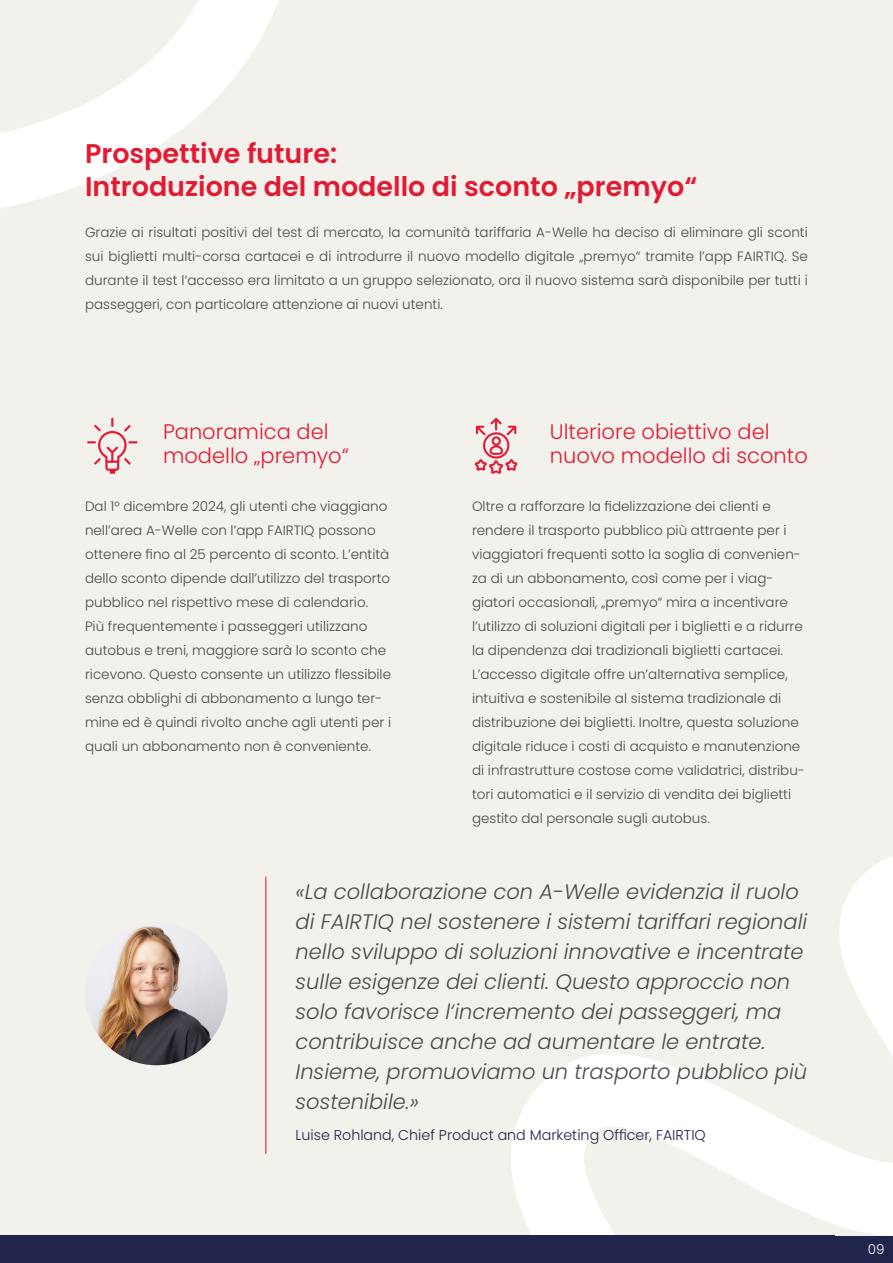
<style>
.page{position:relative;width:893px;height:1263px;background:#fff}
.page>*{position:absolute;margin:0;border:0;box-sizing:border-box;transform-origin:0 0}
.t1{font:600 27px/33px "Poppins";color:#e21a34}
.t2{font:italic 300 21px/30px "Poppins";color:#4a4a4a}
.t3{font:300 21px/24px "Poppins";color:#e21a34}
.Quote_Signature{font:300 14.25px "Poppins";color:#21244b}
.Text{font:300 13.5px/24px "Poppins";color:#4a4a4a}
.t4{font:300 13.5px "Poppins";color:#fff}
</style>
<div class="page">
<div style="left:0;top:0;width:893px;height:1235px;background:#f2f1ec"></div>
<svg style="left:0;top:0;width:279px;height:208px"></svg>
<svg style="left:284px;top:856px;width:609px;height:407px"></svg>
<img style="left:85px;top:923px;width:142px;height:142px;border-radius:71px">
<hr style="left:265px;top:877px;width:1px;height:277px;background:#e21a34">
<svg style="left:87px;top:418px;width:51px;height:56px"></svg>
<svg style="left:475px;top:418px;width:42px;height:56px"></svg>
<div style="left:1px;top:1236px;width:834px;height:27px;background:#21244b"></div>
<h3 class="t1" style="left:85px;top:138px;width:614px">Prospettive future:<br>Introduzione del modello di sconto „premyo“</h3>
<p class="Text" style="left:85px;top:221px;width:724px;text-align:justify">Grazie ai risultati positivi del test di mercato, la comunità tariffaria A-Welle ha deciso di eliminare gli sconti sui biglietti multi-corsa cartacei e di introdurre il nuovo modello digitale „premyo“ tramite l’app FAIRTIQ. Se durante il test l’accesso era limitato a un gruppo selezionato, ora il nuovo sistema sarà disponibile per tutti i passeggeri, con particolare attenzione ai nuovi utenti.</p>
<h2 class="t3" style="left:163px;top:419px;width:187px">Panoramica del modello „premyo“</h2>
<h2 class="Text" style="left:85px;top:494px;width:308px">Dal 1° dicembre 2024, gli utenti che viaggiano nell’area A-Welle con l’app FAIRTIQ possono ottenere fino al 25 percento di sconto. L’entità dello sconto dipende dall’utilizzo del trasporto pubblico nel rispettivo mese di calendario.<br>Più frequentemente i passeggeri utilizzano autobus e treni, maggiore sarà lo sconto che ricevono. Questo consente un utilizzo flessibile senza obblighi di abbonamento a lungo ter&shy;mine ed è quindi rivolto anche agli utenti per i quali un abbonamento non è conveniente.</h2>
<h2 class="t3" style="left:550px;top:419px;width:259px">Ulteriore obiettivo del nuovo modello di sconto</h2>
<h2 class="Text" style="left:472px;top:494px;width:334px">Oltre a rafforzare la fidelizzazione dei clienti e rendere il trasporto pubblico più attraente per i viaggiatori frequenti sotto la soglia di convenien&shy;za di un abbonamento, così come per i viag&shy;giatori occasionali, „premyo“ mira a incentivare l’utilizzo di soluzioni digitali per i biglietti e a ridurre la dipendenza dai tradizionali biglietti cartacei.<br>L’accesso digitale offre un’alternativa semplice, intuitiva e sostenibile al sistema tradizionale di distribuzione dei biglietti. Inoltre, questa soluzione digitale riduce i costi di acquisto e manutenzione di infrastrutture costose come validatrici, distribu&shy;tori automatici e il servizio di vendita dei biglietti gestito dal personale sugli autobus.</h2>
<p class="t2" style="left:296px;top:876px;width:513px">«La collaborazione con A-Welle evidenzia il ruolo di FAIRTIQ nel sostenere i sistemi tariffari regionali nello sviluppo di soluzioni innovative e incentrate sulle esigenze dei clienti. Questo approccio non solo favorisce l‘incremento dei passeggeri, ma contribuisce anche ad aumentare le entrate.<br>Insieme, promuoviamo un trasporto pubblico più sostenibile.»</p>
<p class="Quote_Signature" style="left:296px;top:1126px;width:412px">Luise Rohland, Chief Product and Marketing Officer, FAIRTIQ</p>
<p class="t4" style="left:868px;top:1241px;width:18px">09</p>
</div>
